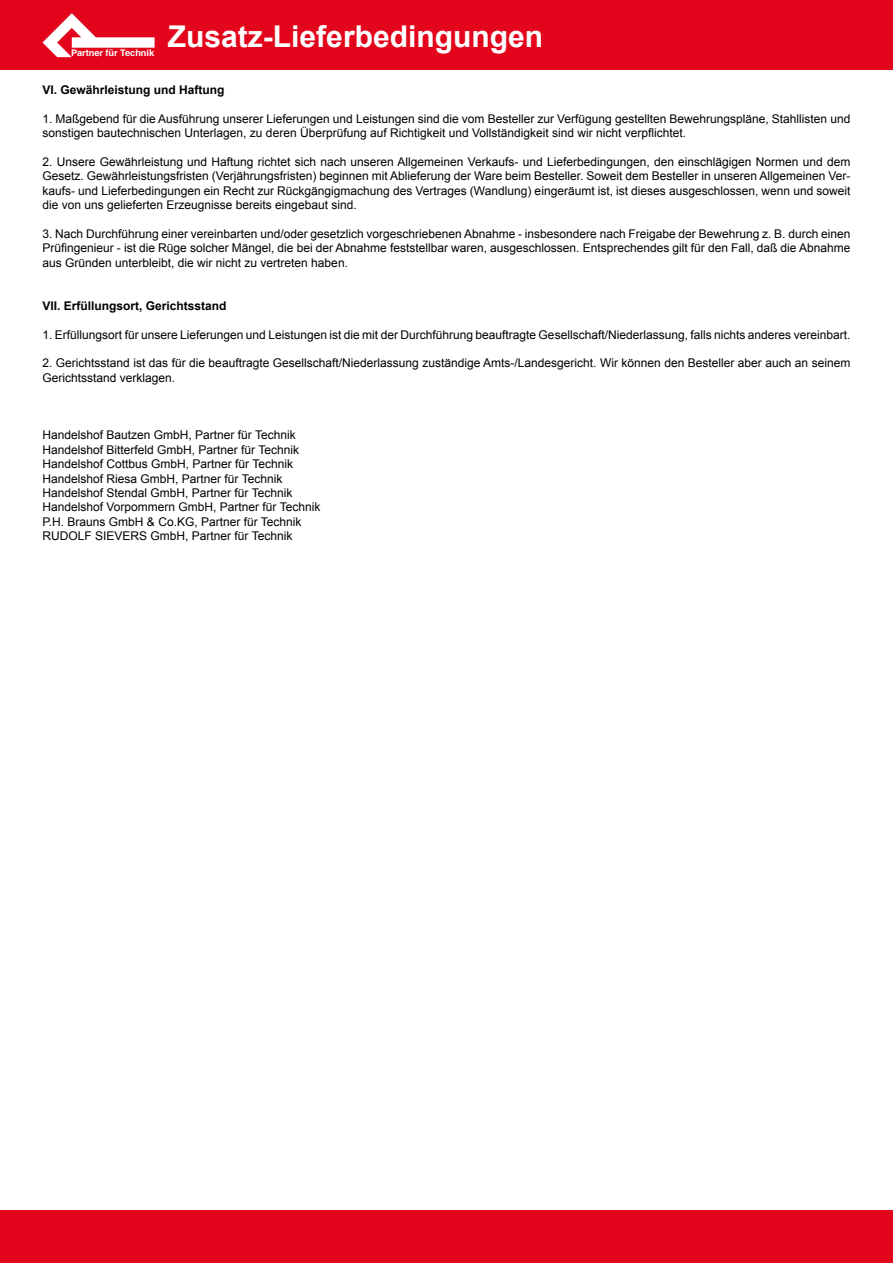
<style>
.page{position:relative;width:893px;height:1263px;background:#fff}
.page>*{position:absolute;margin:0;border:0;box-sizing:border-box;transform-origin:0 0}
.t1{font:700 30px "Arial";color:#fff}
.t2{font:12px/14.4px "Arial";color:#000}
.t3{font:700 12px "Arial";color:#000}
.t4{font:700 9.15px "Switzerland";color:#fff}
</style>
<div class="page">
<div style="left:0;top:0;width:893px;height:70px;background:#e3051b"></div>
<svg style="left:43px;top:13px;width:112px;height:44px"></svg>
<div style="left:0;top:1210px;width:893px;height:53px;background:#e3051b"></div>
<h1 class="t1" style="left:168px;top:17px;width:377px">Zusatz-Lieferbedingungen</h1>
<p class="t3" style="left:43px;top:82px;width:184px">VI. Gewährleistung und Haftung</p>
<p class="t2" style="left:43px;top:111px;width:809px">1. Maßgebend für die Ausführung unserer Lieferungen und Leistungen sind die vom Besteller zur Verfügung gestellten Bewehrungspläne, Stahllisten und sonstigen bautechnischen Unterlagen, zu deren Überprüfung auf Richtigkeit und Vollständigkeit sind wir nicht verpflichtet.</p>
<p class="t2" style="left:43px;top:154px;width:809px;text-align:justify">2. Unsere Gewährleistung und Haftung richtet sich nach unseren Allgemeinen Verkaufs- und Lieferbedingungen, den einschlägigen Normen und dem Gesetz. Gewährleistungsfristen (Verjährungsfristen) beginnen mit Ablieferung der Ware beim Besteller. Soweit dem Besteller in unseren Allgemeinen Ver&shy;kaufs- und Lieferbedingungen ein Recht zur Rückgängigmachung des Vertrages (Wandlung) eingeräumt ist, ist dieses ausgeschlossen, wenn und soweit die von uns gelieferten Erzeugnisse bereits eingebaut sind.</p>
<p class="t2" style="left:42px;top:226px;width:809px;text-align:justify">3. Nach Durchführung einer vereinbarten und/oder gesetzlich vorgeschriebenen Abnahme - insbesondere nach Freigabe der Bewehrung z. B. durch einen Prüfingenieur - ist die Rüge solcher Mängel, die bei der Abnahme feststellbar waren, ausgeschlossen. Entsprechendes gilt für den Fall, daß die Abnahme aus Gründen unterbleibt, die wir nicht zu vertreten haben.</p>
<p class="t3" style="left:42px;top:298px;width:186px">VII. Erfüllungsort, Gerichtsstand</p>
<p class="t2" style="left:42px;top:327px;width:809px">1. Erfüllungsort für unsere Lieferungen und Leistungen ist die mit der Durchführung beauftragte Gesellschaft/Niederlassung, falls nichts anderes vereinbart.</p>
<p class="t2" style="left:42px;top:356px;width:809px">2. Gerichtsstand ist das für die beauftragte Gesellschaft/Niederlassung zuständige Amts-/Landesgericht. Wir können den Besteller aber auch an seinem<br>Gerichtsstand verklagen.</p>
<p class="t4" style="left:71px;top:47px;width:85px">Partner für Technik</p>
<p class="t2" style="left:42px;top:428px;width:279px">Handelshof Bautzen GmbH, Partner für Technik Handelshof Bitterfeld GmbH, Partner für Technik Handelshof Cottbus GmbH, Partner für Technik Handelshof Riesa GmbH, Partner für Technik Handelshof Stendal GmbH, Partner für Technik Handelshof Vorpommern GmbH, Partner für Technik P.H. Brauns GmbH &amp; Co.KG, Partner für Technik RUDOLF SIEVERS GmbH, Partner für Technik</p>
</div>
